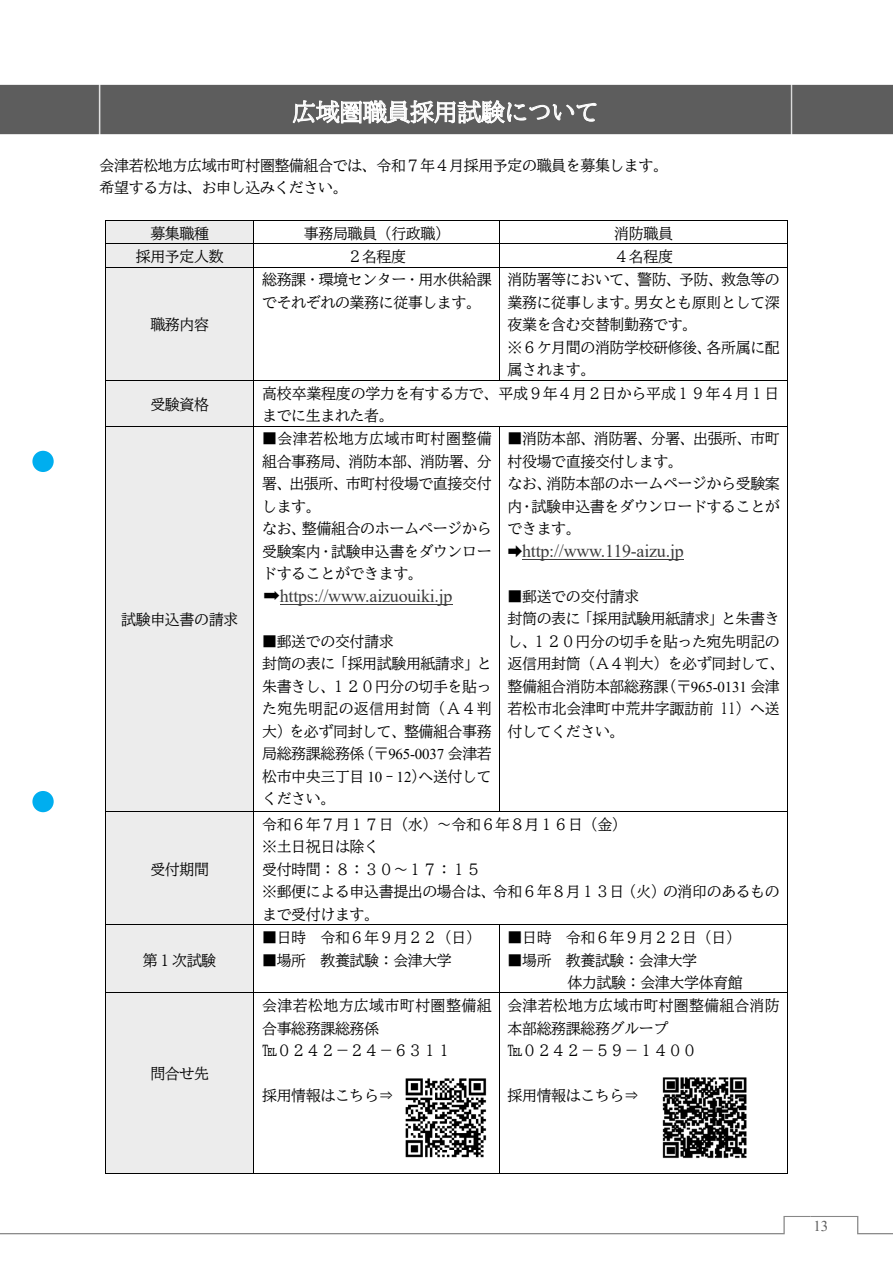
<style>
.page{position:relative;width:893px;height:1263px;background:#fff}
.page>*{position:absolute;margin:0;border:0;box-sizing:border-box;transform-origin:0 0}
.t1{font:24px "BIZ UD Mincho Medium";letter-spacing:-.015em;color:#fff}
.t2{font:18px "Times New Roman";letter-spacing:-.01em;color:#3d3d3d}
.t3{font:15px/22.5px "BIZ UD Mincho Medium";letter-spacing:-.025em;color:#000}
.t4{font:15px/22.5px "BIZ UD Mincho Medium";letter-spacing:-.005em;color:#000}
.t5{font:15px/22.5px "BIZ UD Mincho Medium";color:#000}
.t6{font:15px "Times New Roman";color:#5e5e5e}
.s1{font-family:"MS Mincho";color:#000}
.s2{font-family:"Times New Roman"}
.s3{font-family:"BIZ UD Mincho Medium";font-size:15px;color:#000}
</style>
<div class="page">
<svg style="left:0;top:1216px;width:893px;height:18px"></svg>
<div style="left:105px;top:221px;width:149px;height:22px;background:#ececec"></div>
<hr style="left:105px;top:220px;width:148px;height:1px;background:#000">
<hr style="left:254px;top:220px;width:245px;height:1px;background:#000">
<hr style="left:500px;top:220px;width:287px;height:1px;background:#000">
<div style="left:105px;top:244px;width:149px;height:23px;background:#ececec"></div>
<hr style="left:105px;top:243px;width:148px;height:1px;background:#000">
<hr style="left:254px;top:243px;width:245px;height:1px;background:#000">
<hr style="left:500px;top:243px;width:287px;height:1px;background:#000">
<div style="left:105px;top:267px;width:149px;height:113px;background:#ececec"></div>
<svg style="left:105px;top:221px;width:1px;height:46px"></svg>
<hr style="left:105px;top:267px;width:148px;height:1px;background:#000">
<svg style="left:253px;top:220px;width:1px;height:47px"></svg>
<hr style="left:254px;top:267px;width:245px;height:1px;background:#000">
<svg style="left:499px;top:220px;width:1px;height:47px"></svg>
<hr style="left:500px;top:267px;width:287px;height:1px;background:#000">
<svg style="left:787px;top:220px;width:1px;height:47px"></svg>
<hr style="left:105px;top:267px;width:1px;height:113px;background:#000">
<hr style="left:253px;top:267px;width:1px;height:113px;background:#000">
<hr style="left:499px;top:267px;width:1px;height:113px;background:#000">
<hr style="left:787px;top:267px;width:1px;height:113px;background:#000">
<div style="left:105px;top:381px;width:149px;height:45px;background:#ececec"></div>
<hr style="left:105px;top:380px;width:148px;height:1px;background:#000">
<hr style="left:254px;top:380px;width:245px;height:1px;background:#000">
<hr style="left:500px;top:380px;width:287px;height:1px;background:#000">
<hr style="left:105px;top:381px;width:1px;height:45px;background:#000">
<hr style="left:253px;top:381px;width:1px;height:45px;background:#000">
<hr style="left:787px;top:381px;width:1px;height:45px;background:#000">
<div style="left:105px;top:426px;width:149px;height:385px;background:#ececec"></div>
<hr style="left:280px;top:604px;width:172px;height:1px;background:#3d3d3d">
<hr style="left:522px;top:559px;width:161px;height:1px;background:#3d3d3d">
<hr style="left:105px;top:426px;width:148px;height:1px;background:#000">
<hr style="left:254px;top:426px;width:245px;height:1px;background:#000">
<hr style="left:500px;top:426px;width:287px;height:1px;background:#000">
<hr style="left:105px;top:426px;width:1px;height:385px;background:#000">
<hr style="left:253px;top:426px;width:1px;height:385px;background:#000">
<hr style="left:499px;top:426px;width:1px;height:385px;background:#000">
<hr style="left:787px;top:426px;width:1px;height:385px;background:#000">
<div style="left:105px;top:812px;width:149px;height:112px;background:#ececec"></div>
<hr style="left:105px;top:811px;width:148px;height:1px;background:#000">
<hr style="left:254px;top:811px;width:245px;height:1px;background:#000">
<hr style="left:500px;top:811px;width:287px;height:1px;background:#000">
<hr style="left:105px;top:812px;width:1px;height:112px;background:#000">
<hr style="left:253px;top:812px;width:1px;height:112px;background:#000">
<hr style="left:787px;top:812px;width:1px;height:112px;background:#000">
<div style="left:105px;top:925px;width:149px;height:67px;background:#ececec"></div>
<hr style="left:105px;top:924px;width:148px;height:1px;background:#000">
<hr style="left:254px;top:924px;width:245px;height:1px;background:#000">
<hr style="left:500px;top:924px;width:287px;height:1px;background:#000">
<hr style="left:105px;top:925px;width:1px;height:67px;background:#000">
<hr style="left:253px;top:925px;width:1px;height:67px;background:#000">
<hr style="left:499px;top:925px;width:1px;height:67px;background:#000">
<hr style="left:787px;top:925px;width:1px;height:67px;background:#000">
<div style="left:105px;top:993px;width:149px;height:180px;background:#ececec"></div>
<hr style="left:105px;top:992px;width:148px;height:1px;background:#000">
<hr style="left:254px;top:992px;width:245px;height:1px;background:#000">
<hr style="left:500px;top:992px;width:287px;height:1px;background:#000">
<hr style="left:105px;top:993px;width:1px;height:180px;background:#000">
<hr style="left:105px;top:1173px;width:148px;height:1px;background:#000">
<hr style="left:253px;top:993px;width:1px;height:180px;background:#000">
<hr style="left:254px;top:1173px;width:245px;height:1px;background:#000">
<hr style="left:499px;top:993px;width:1px;height:180px;background:#000">
<hr style="left:500px;top:1173px;width:287px;height:1px;background:#000">
<hr style="left:787px;top:993px;width:1px;height:180px;background:#000">
<div style="left:0;top:84px;width:893px;height:51px;background:#5d5d5d"></div>
<img style="left:662px;top:1077px;width:85px;height:82px">
<img style="left:405px;top:1078px;width:82px;height:80px">
<div style="left:32px;top:451px;width:22px;height:21px;background:#00aeef;border-radius:50%"></div>
<div style="left:32px;top:791px;width:22px;height:21px;background:#00aeef;border-radius:50%"></div>
<h1 class="t1" style="left:292px;top:100px;width:308px">広域圏職員採用試験について</h1>
<p class="t3" style="left:100px;top:154px;width:570px">会津若松地方広域市町村圏整備組合では、令和７年４月採用予定の職員を募集します。希望する方は、お申し込みください。</p>
<p class="t3" style="left:150px;top:222px;width:60px">募集職種</p>
<p class="t3" style="left:304px;top:222px;width:148px">事務局職員（行政職）</p>
<p class="t3" style="left:614px;top:222px;width:60px">消防職員</p>
<p class="t3" style="left:136px;top:245px;width:89px">採用予定人数</p>
<p class="t3" style="left:347px;top:245px;width:60px">２名程度</p>
<p class="t3" style="left:614px;top:245px;width:60px">４名程度</p>
<p class="t3" style="left:150px;top:313px;width:60px">職務内容</p>
<p class="t3" style="left:262px;top:268px;width:231px">総務課・環境センター・用水供給課でそれぞれの業務に従事します。</p>
<p class="t3" style="left:507px;top:268px;width:274px">消防署等において、警防、予防、救急等の業務に従事します。男女とも原則として深夜業を含む交替制勤務です。<br>※６ケ月間の消防学校研修後、各所属に配属されます。</p>
<p class="t3" style="left:150px;top:393px;width:60px">受験資格</p>
<p class="t3" style="left:262px;top:382px;width:519px">高校卒業程度の学力を有する方で、平成９年４月２日から平成１９年４月１日までに生まれた者。</p>
<p class="t3" style="left:121px;top:608px;width:118px">試験申込書の請求</p>
<p class="t3" style="left:150px;top:858px;width:60px">受付期間</p>
<p class="t3" style="left:143px;top:948px;width:75px">第１次試験</p>
<p class="t3" style="left:150px;top:1062px;width:60px">問合せ先</p>
<p class="t3" style="left:262px;top:427px;width:231px">■会津若松地方広域市町村圏整備組合事務局、消防本部、消防署、分署、出張所、市町村役場で直接交付します。<br>なお、整備組合のホームページから受験案内・試験申込書をダウンロードすることができます。</p>
<p class="t2" style="left:262px;top:583px;width:192px"><span class="s1">➡</span>https://www.aizuouiki.jp</p>
<p class="t3" style="left:262px;top:630px;width:231px">■郵送での交付請求<br>封筒の表に「採用試験用紙請求」と朱書きし、１２０円分の切手を貼った宛先明記の返信用封筒（Ａ４判大）を必ず同封して、整備組合事務局総務課総務係（〒<span class="s2">965-0037</span> 会津若松市中央三丁目 <span class="s2">10</span>‐<span class="s2">12</span>）へ送付してください。</p>
<p class="t3" style="left:507px;top:427px;width:274px">■消防本部、消防署、分署、出張所、市町村役場で直接交付します。<br>なお、消防本部のホームページから受験案内・試験申込書をダウンロードすることができます。</p>
<p class="t2" style="left:507px;top:538px;width:178px"><span class="s3">➡</span>http://www.119-aizu.jp</p>
<p class="t3" style="left:507px;top:585px;width:279px">■郵送での交付請求<br>封筒の表に「採用試験用紙請求」と朱書きし、１２０円分の切手を貼った宛先明記の返信用封筒（Ａ４判大）を必ず同封して、整備組合消防本部総務課（〒<span class="s2">965-0131</span> 会津若松市北会津町中荒井字諏訪前 11）へ送付してください。</p>
<p class="t3" style="left:262px;top:813px;width:519px">令和６年７月１７日（水）～令和６年８月１６日（金）<br>※土日祝日は除く<br>受付時間：８：３０～１７：１５<br>※郵便による申込書提出の場合は、令和６年８月１３日（火）の消印のあるものまで受付けます。</p>
<p class="t3" style="left:262px;top:926px;width:220px">■日時 令和６年９月２２（日）</p>
<p class="t3" style="left:262px;top:948px;width:191px">■場所 教養試験：会津大学</p>
<p class="t5" style="left:262px;top:994px;width:231px">会津若松地方広域市町村圏整備組合事総務課総務係<br>℡０２４２－２４－６３１１</p>
<p class="t3" style="left:262px;top:1084px;width:133px">採用情報はこちら⇒</p>
<p class="t3" style="left:507px;top:926px;width:235px">■日時 令和６年９月２２日（日）</p>
<p class="t3" style="left:567px;top:948px;width:177px;text-indent:-60px">■場所 教養試験：会津大学<br>体力試験：会津大学体育館</p>
<p class="t4" style="left:507px;top:994px;width:274px">会津若松地方広域市町村圏整備組合消防本部総務課総務グループ<br>℡０２４２－５９－１４００</p>
<p class="t3" style="left:507px;top:1084px;width:133px">採用情報はこちら⇒</p>
<p class="t6" style="left:813px;top:1215px;width:17px">13</p>
</div>
